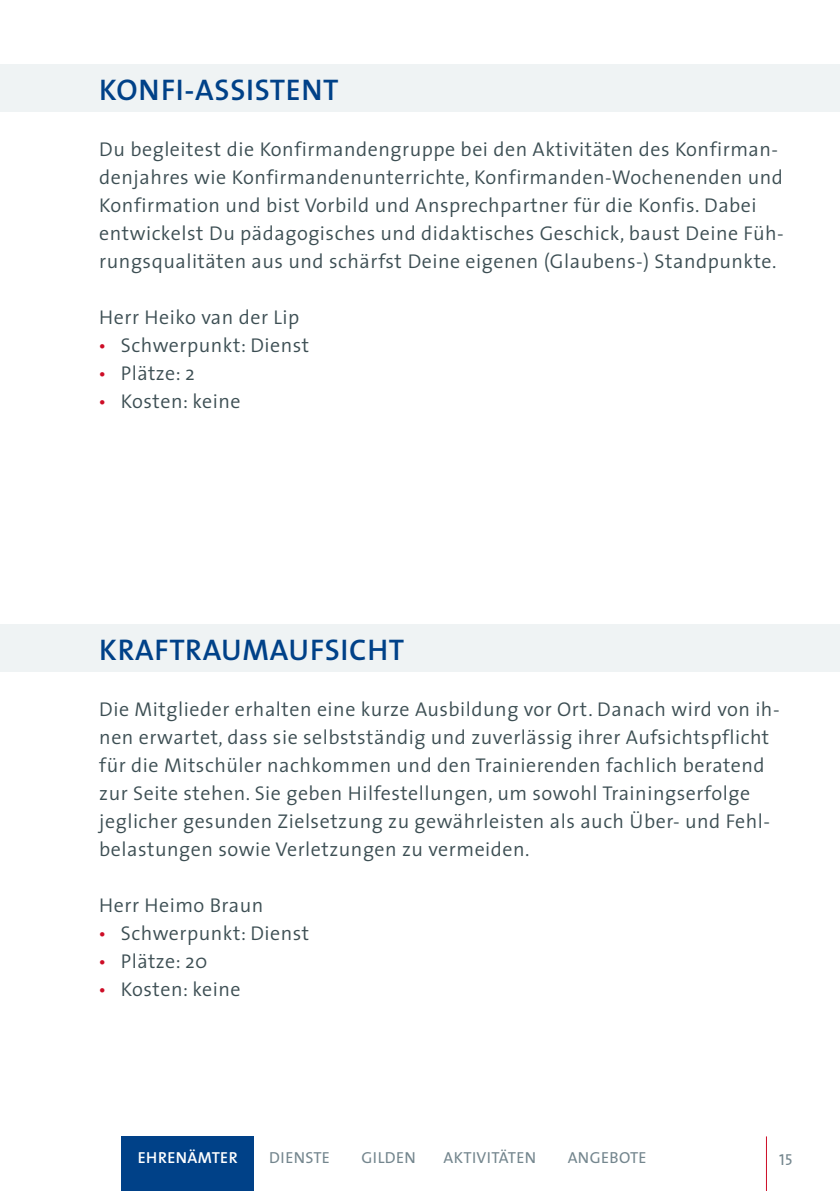
<style>
.page{position:relative;width:840px;height:1191px;background:#fff}
.page>*{position:absolute;margin:0;border:0;box-sizing:border-box;transform-origin:0 0}
.t1{font:600 30px "The Sans";letter-spacing:.025em;color:#004188}
.t2{font:300 20px/28px "The Sans";letter-spacing:.025em;color:#3c4e53}
.t3{font:16px "The Sans";letter-spacing:.025em;color:#74868e}
.t4{font:600 16px "The Sans";letter-spacing:.025em;color:#fff}
.t5{font:16px "The Sans Caps";color:#74868e}
.s1{font-weight:900;color:#cd0d26}
</style>
<div class="page">
<h1 class="t1" style="left:99px;top:65px;width:241px">KONFI-ASSISTENT</h1>
<p class="t2" style="left:99px;top:135px;width:685px">Du begleitest die Konfirmandengruppe bei den Aktivitäten des Konfirman&shy;denjahres wie Konfirmandenunterrichte, Konfirmanden-Wochenenden und Konfirmation und bist Vorbild und Ansprechpartner für die Konfis. Dabei entwickelst Du pädagogisches und didaktisches Geschick, baust Deine Füh&shy;rungsqualitäten aus und schärfst Deine eigenen (Glaubens-) Standpunkte.</p>
<p class="t2" style="left:99px;top:303px;width:211px">Herr Heiko van der Lip <span class="s1">·</span> Schwerpunkt: Dienst <span class="s1">·</span> Plätze: 2<br><span class="s1">·</span> Kosten: keine</p>
<h1 class="t1" style="left:99px;top:625px;width:306px">KRAFTRAUMAUFSICHT</h1>
<p class="t2" style="left:99px;top:695px;width:681px">Die Mitglieder erhalten eine kurze Ausbildung vor Ort. Danach wird von ih&shy;nen erwartet, dass sie selbstständig und zuverlässig ihrer Aufsichtspflicht für die Mitschüler nachkommen und den Trainierenden fachlich beratend zur Seite stehen. Sie geben Hilfestellungen, um sowohl Trainingserfolge jeglicher gesunden Zielsetzung zu gewährleisten als auch Über- und Fehl&shy;belastungen sowie Verletzungen zu vermeiden.</p>
<p class="t2" style="left:99px;top:891px;width:211px">Herr Heimo Braun<br><span class="s1">·</span> Schwerpunkt: Dienst <span class="s1">·</span> Plätze: 20<br><span class="s1">·</span> Kosten: keine</p>
<p class="t4" style="left:138px;top:1144px;width:101px">EHRENÄMTER</p>
<p class="t3" style="left:269px;top:1144px;width:62px">DIENSTE</p>
<p class="t3" style="left:361px;top:1144px;width:56px">GILDEN</p>
<p class="t3" style="left:443px;top:1144px;width:94px">AKTIVITÄTEN</p>
<p class="t3" style="left:567px;top:1144px;width:80px">ANGEBOTE</p>
<p class="t5" style="left:778px;top:1145px;width:15px">15</p>
</div>
